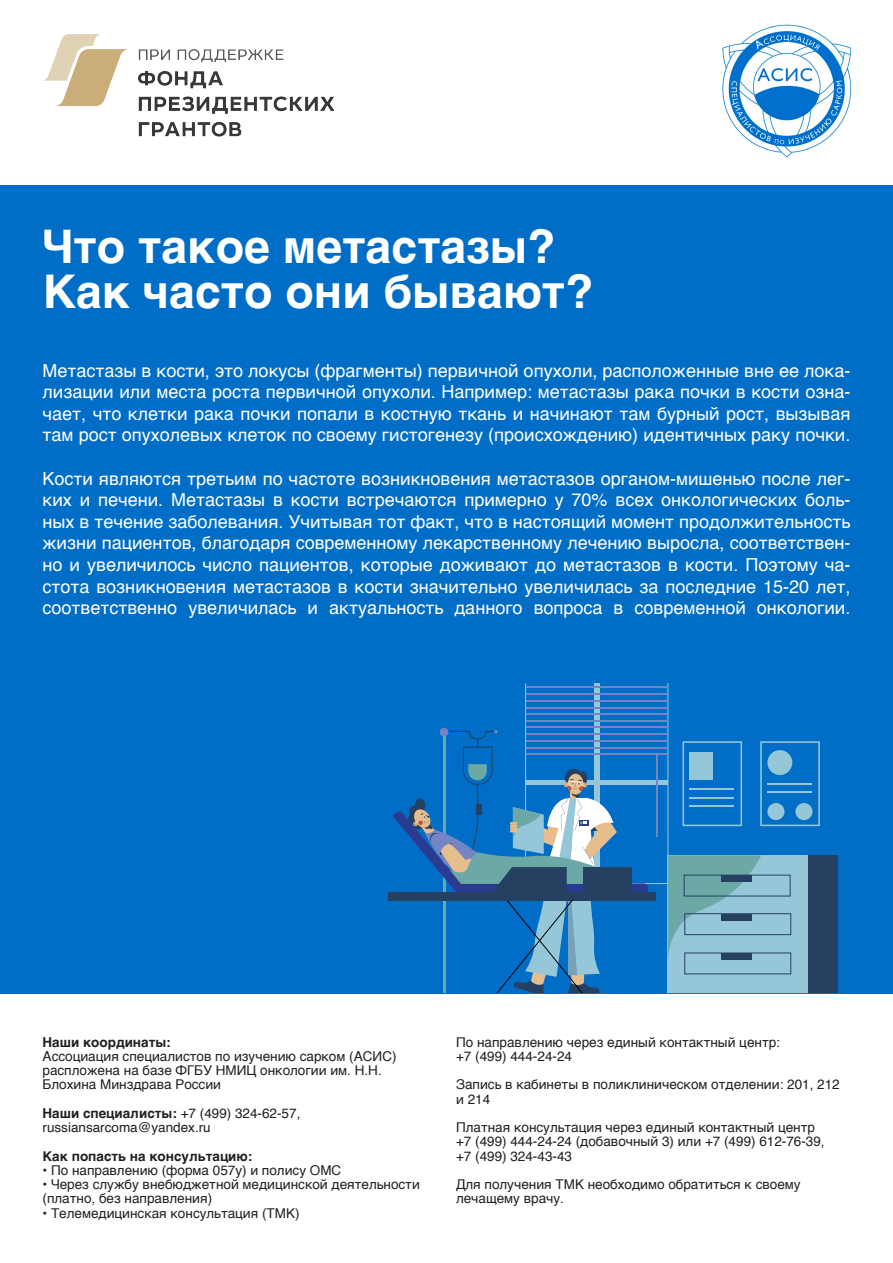
<style>
.page{position:relative;width:893px;height:1263px;background:#fff}
.page>*{position:absolute;margin:0;border:0;box-sizing:border-box;transform-origin:0 0}
.t1{font:700 46.5px "Helvetica";color:#fff}
.t2{font:18px/21.6px "Helvetica";color:#fff;text-align:justify}
.t3{font:13.5px/14.2px "Helvetica";color:#231f20}
.t4{font:700 13.5px "Helvetica";color:#231f20}
.s1{font-weight:700}
</style>
<div class="page">
<div style="left:0;top:185px;width:893px;height:808px;background:#006ec7"></div>
<img style="left:723px;top:25px;width:127px;height:133px">
<img style="left:43px;top:34px;width:291px;height:103px">
<div style="left:808px;top:855px;width:29px;height:138px;background:#264061"></div>
<svg style="left:392px;top:683px;width:428px;height:310px"></svg>
<hr style="left:767px;top:783px;width:45px;height:2px;background:#96c7d9">
<hr style="left:767px;top:791px;width:45px;height:1px;background:#96c7d9">
<div style="left:767px;top:750px;width:25px;height:25px;background:#96c7d9;border-radius:50%"></div>
<div style="left:767px;top:803px;width:17px;height:17px;background:#96c7d9;border-radius:50%"></div>
<div style="left:795px;top:803px;width:17px;height:17px;background:#96c7d9;border-radius:50%"></div>
<p class="t1" style="left:43px;top:219px;width:514px">Что такое метастазы?</p>
<p class="t1" style="left:43px;top:264px;width:552px">Как часто они бывают?</p>
<p class="t2" style="left:43px;top:360px;width:809px">Метастазы в кости, это локусы (фрагменты) первичной опухоли, расположенные вне ее лока&shy;лизации или места роста первичной опухоли. Например: метастазы рака почки в кости озна&shy;чает, что клетки рака почки попали в костную ткань и начинают там бурный рост, вызывая там рост опухолевых клеток по своему гистогенезу (происхождению) идентичных раку почки.</p>
<p class="t2" style="left:43px;top:468px;width:809px">Кости являются третьим по частоте возникновения метастазов органом-мишенью после лег&shy;ких и печени. Метастазы в кости встречаются примерно у 70% всех онкологических боль&shy;ных в течение заболевания. Учитывая тот факт, что в настоящий момент продолжительность жизни пациентов, благодаря современному лекарственному лечению выросла, соответствен&shy;но и увеличилось число пациентов, которые доживают до метастазов в кости. Поэтому ча&shy;стота возникновения метастазов в кости значительно увеличилась за последние 15-20 лет, соответственно увеличилась и актуальность данного вопроса в современной онкологии.</p>
<p class="t4" style="left:43px;top:1034px;width:130px">Наши координаты:</p>
<p class="t3" style="left:43px;top:1049px;width:356px">Ассоциация специалистов по изучению сарком (АСИС) распложена на базе ФГБУ НМИЦ онкологии им. Н.Н.<br>Блохина Минздрава России</p>
<p class="t3" style="left:43px;top:1106px;width:259px"><span class="s1">Наши специалисты:</span> +7 (499) 324-62-57,</p>
<p class="t3" style="left:43px;top:1121px;width:170px">russiansarcoma@yandex.ru</p>
<p class="t4" style="left:43px;top:1148px;width:211px">Как попасть на консультацию:</p>
<p class="t3" style="left:43px;top:1163px;width:300px">• По направлению (форма 057у) и полису ОМС</p>
<p class="t3" style="left:43px;top:1178px;width:379px">• Через службу внебюджетной медицинской деятельности (платно, без направления)</p>
<p class="t3" style="left:43px;top:1206px;width:259px">• Телемедицинская консультация (ТМК)</p>
<p class="t3" style="left:456px;top:1035px;width:325px">По направлению через единый контактный центр:</p>
<p class="t3" style="left:456px;top:1049px;width:117px">+7 (499) 444-24-24</p>
<p class="t3" style="left:456px;top:1078px;width:385px">Запись в кабинеты в поликлиническом отделении: 201, 212 и 214</p>
<p class="t3" style="left:456px;top:1121px;width:360px">Платная консультация через единый контактный центр</p>
<p class="t3" style="left:456px;top:1135px;width:370px">+7 (499) 444-24-24 (добавочный 3) или +7 (499) 612-76-39,</p>
<p class="t3" style="left:456px;top:1149px;width:117px">+7 (499) 324-43-43</p>
<p class="t3" style="left:456px;top:1178px;width:346px">Для получения ТМК необходимо обратиться к своему лечащему врачу.</p>
</div>
